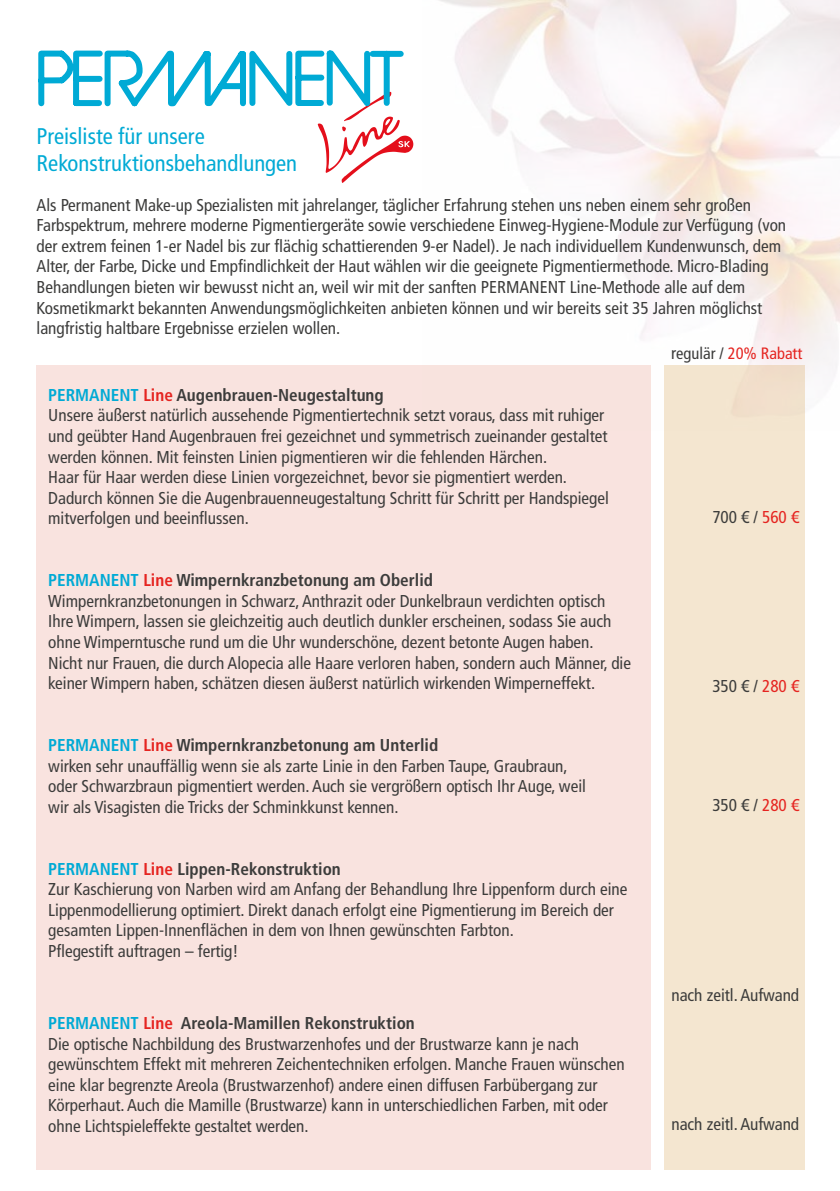
<style>
.page{position:relative;width:840px;height:1191px;background:#fff}
.page>*{position:absolute;margin:0;border:0;box-sizing:border-box;transform-origin:0 0}
.t1{font:condensed 22.6px/27.2px "Frutiger LT Com";color:#00aad5}
.t2{font:condensed 17.2px/20.6px "Frutiger LT Com";color:#3c3c3b}
.t3{font:condensed 16.4px "Frutiger LT Com";color:#e52420}
.s1{font-size:17.2px;color:#3c3c3b}
.s2{color:#3c3c3b}
.s3{font-weight:700;color:#00aad5}
.s4{font-weight:700;color:#e52420}
.s5{font-weight:700}
.s6{color:#e52420}
</style>
<div class="page">
<img style="left:439px;top:0;width:400px;height:430px">
<div style="left:664px;top:365px;width:140px;height:804px;background:#f4e6d0"></div>
<div style="left:36px;top:365px;width:615px;height:804px;background:#f9e3df"></div>
<svg style="left:38px;top:50px;width:375px;height:133px"></svg>
<h1 class="t1" style="left:36px;top:123px;width:262px">Preisliste für unsere<br>Rekonstruktionsbehandlungen</h1>
<p class="t2" style="left:36px;top:194px;width:750px">Als Permanent Make-up Spezialisten mit jahrelanger, täglicher Erfahrung stehen uns neben einem sehr großen Farbspektrum, mehrere moderne Pigmentiergeräte sowie verschiedene Einweg-Hygiene-Module zur Verfügung (von der extrem feinen 1-er Nadel bis zur flächig schattierenden 9-er Nadel). Je nach individuellem Kundenwunsch, dem Alter, der Farbe, Dicke und Empfindlichkeit der Haut wählen wir die geeignete Pigmentiermethode. Micro-Blading Behandlungen bieten wir bewusst nicht an, weil wir mit der sanften PERMANENT Line-Methode alle auf dem Kosmetikmarkt bekannten Anwendungsmöglichkeiten anbieten können und wir bereits seit 35 Jahren möglichst langfristig haltbare Ergebnisse erzielen wollen.</p>
<p class="t3" style="left:670px;top:344px;width:132px"><span class="s1">r</span><span class="s2">egulär /</span> 20% Rabatt</p>
<p class="t2" style="left:48px;top:384px;width:562px"><span class="s3">PERMANENT</span> <span class="s4">Line</span> <span class="s5">Augenbrauen-Neugestaltung<br></span>Unsere äußerst natürlich aussehende Pigmentiertechnik setzt voraus, dass mit ruhiger und geübter Hand Augenbrauen frei gezeichnet und symmetrisch zueinander gestaltet werden können. Mit feinsten Linien pigmentieren wir die fehlenden Härchen.<br>Haar für Haar werden diese Linien vorgezeichnet, bevor sie pigmentiert werden.<br>Dadurch können Sie die Augenbrauenneugestaltung Schritt für Schritt per Handspiegel mitverfolgen und beeinflussen.</p>
<p class="t2" style="left:48px;top:570px;width:584px"><span class="s3">PERMANENT</span> <span class="s4">Line</span> <span class="s5">Wimpernkranzbetonung am Oberlid<br></span>Wimpernkranzbetonungen in Schwarz, Anthrazit oder Dunkelbraun verdichten optisch Ihre Wimpern, lassen sie gleichzeitig auch deutlich dunkler erscheinen, sodass Sie auch ohne Wimperntusche rund um die Uhr wunderschöne, dezent betonte Augen haben.<br>Nicht nur Frauen, die durch Alopecia alle Haare verloren haben, sondern auch Männer, die keiner Wimpern haben, schätzen diesen äußerst natürlich wirkenden Wimperneffekt.</p>
<p class="t2" style="left:48px;top:735px;width:539px"><span class="s3">PERMANENT</span> <span class="s4">Line</span> <span class="s5">Wimpernkranzbetonung am Unterlid<br></span>wirken sehr unauffällig wenn sie als zarte Linie in den Farben Taupe, Graubraun, oder Schwarzbraun pigmentiert werden. Auch sie vergrößern optisch Ihr Auge, weil wir als Visagisten die Tricks der Schminkkunst kennen.</p>
<p class="t2" style="left:48px;top:858px;width:580px"><span class="s3">PERMANENT</span> <span class="s4">Line</span> <span class="s5">Lippen-Rekonstruktion<br></span>Zur Kaschierung von Narben wird am Anfang der Behandlung Ihre Lippenform durch eine Lippenmodellierung optimiert. Direkt danach erfolgt eine Pigmentierung im Bereich der gesamten Lippen-Innenflächen in dem von Ihnen gewünschten Farbton.<br>Pflegestift auftragen – fertig!</p>
<p class="t2" style="left:48px;top:1012px;width:577px"><span class="s3">PERMANENT</span> <span class="s4">Line</span> <span class="s5">Areola-Mamillen Rekonstruktion<br></span>Die optische Nachbildung des Brustwarzenhofes und der Brustwarze kann je nach gewünschtem Effekt mit mehreren Zeichentechniken erfolgen. Manche Frauen wünschen eine klar begrenzte Areola (Brustwarzenhof) andere einen diffusen Farbübergang zur Körperhaut. Auch die Mamille (Brustwarze) kann in unterschiedlichen Farben, mit oder ohne Lichtspieleffekte gestaltet werden.</p>
<p class="t2" style="left:712px;top:507px;width:88px">700 € / <span class="s6">560 €</span></p>
<p class="t2" style="left:712px;top:676px;width:88px">350 € / <span class="s6">280 €</span></p>
<p class="t2" style="left:712px;top:795px;width:88px">350 € / <span class="s6">280 €</span></p>
<p class="t2" style="left:671px;top:984px;width:129px">nach zeitl. Aufwand</p>
<p class="t2" style="left:671px;top:1114px;width:129px">nach zeitl. Aufwand</p>
</div>
